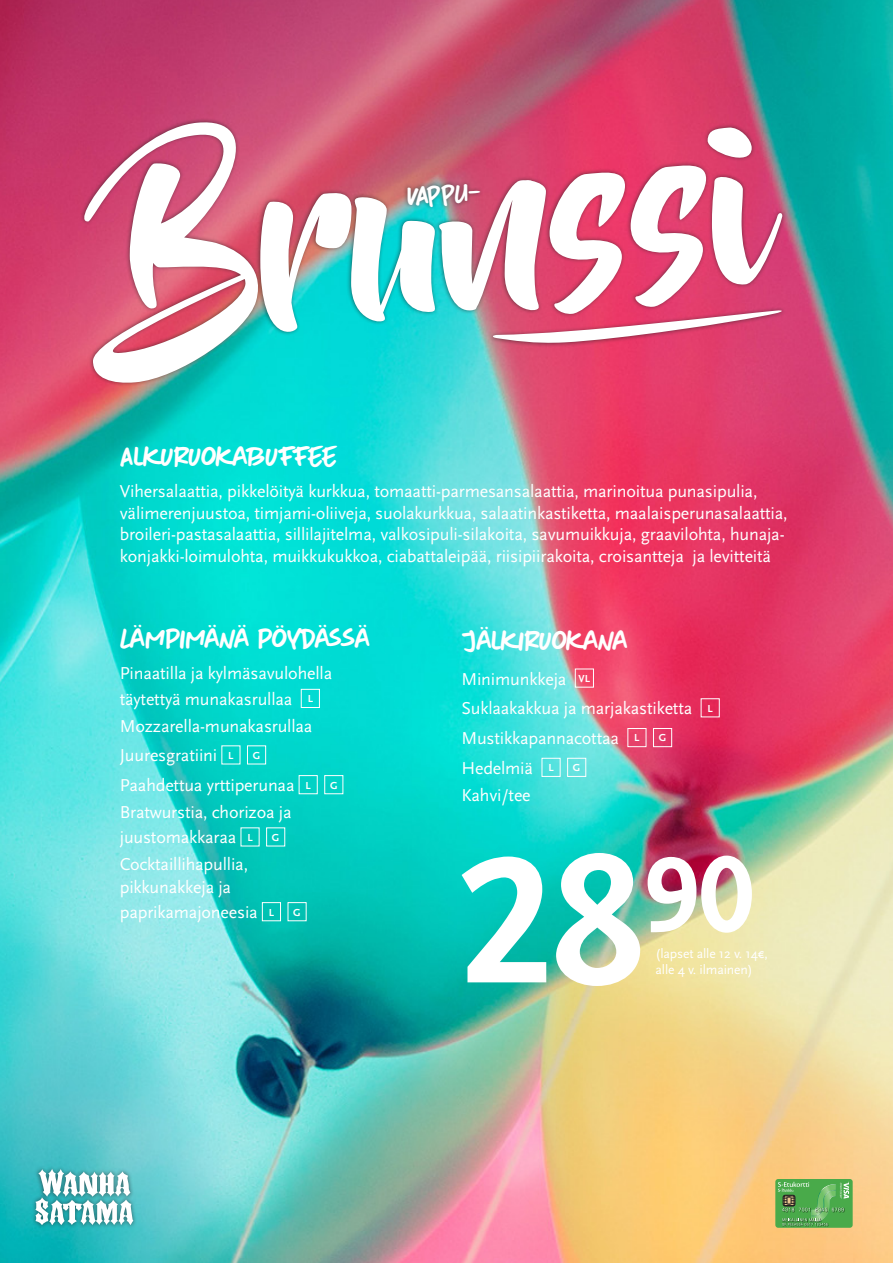
<style>
.page{position:relative;width:893px;height:1263px;background:#fff}
.page>*{position:absolute;margin:0;border:0;box-sizing:border-box;transform-origin:0 0}
.t1{font:226.65px "Beyond The Mountains";color:#fff}
.t2{font:700 189.75px "Scala Sans OT";color:#fff}
.Ruoka-annoksen_nimi{font:30px "DK More Or Less";letter-spacing:-.05em;color:#fff}
.Leipäteksti{font:18px/21.6px "Scala Sans OT";letter-spacing:-.01em;color:#fff}
.Leipäteksti-2{font:13.65px/16.4px "Scala Sans OT";letter-spacing:-.01em;color:#fff}
.t3{font:700 10.65px "Scala Sans OT";color:#fff}
</style>
<div class="page">
<img style="left:0;top:0;width:893px;height:1263px">
<div style="left:301px;top:689px;width:19px;height:19px;border:1px solid #fff"></div>
<div style="left:247px;top:745px;width:19px;height:19px;border:1px solid #fff"></div>
<div style="left:299px;top:775px;width:19px;height:19px;border:1px solid #fff"></div>
<div style="left:324px;top:775px;width:19px;height:19px;border:1px solid #fff"></div>
<div style="left:262px;top:902px;width:19px;height:19px;border:1px solid #fff"></div>
<div style="left:575px;top:669px;width:19px;height:18px;border:1px solid #fff"></div>
<div style="left:701px;top:698px;width:19px;height:19px;border:1px solid #fff"></div>
<div style="left:627px;top:728px;width:19px;height:19px;border:1px solid #fff"></div>
<div style="left:653px;top:728px;width:19px;height:19px;border:1px solid #fff"></div>
<div style="left:542px;top:758px;width:18px;height:19px;border:1px solid #fff"></div>
<div style="left:567px;top:758px;width:19px;height:19px;border:1px solid #fff"></div>
<div style="left:80px;top:118px;width:707px;height:269px;background:#231f20;opacity:.6"></div>
<div style="left:403px;top:180px;width:81px;height:31px;background:#231f20;opacity:.6"></div>
<div style="left:775px;top:1179px;width:78px;height:49px;background:#49aa4a;border-radius:3px"></div>
<img style="left:782px;top:1225px;width:46px;height:1px">
<svg style="left:778px;top:1181px;width:71px;height:44px"></svg>
<div style="left:489px;top:306px;width:297px;height:41px;background:#231f20;opacity:.6"></div>
<svg style="left:489px;top:310px;width:296px;height:34px"></svg>
<div style="left:34px;top:1165px;width:101px;height:36px;background:#231f20;opacity:.6"></div>
<div style="left:31px;top:1193px;width:107px;height:36px;background:#231f20;opacity:.6"></div>
<svg style="left:35px;top:1169px;width:98px;height:56px"></svg>
<p class="t1" style="left:104px;top:131px;width:649px;rotate:-5deg">Brunssi</p>
<p class="Ruoka-annoksen_nimi" style="left:406px;top:179px;width:75px;rotate:-3deg">VAPPU-</p>
<p class="Ruoka-annoksen_nimi" style="left:120px;top:439px;width:219px">ALKURUOKABUFFEE</p>
<p class="Leipäteksti" style="left:120px;top:481px;width:669px">Vihersalaattia, pikkelöityä kurkkua, tomaatti-parmesansalaattia, marinoitua punasipulia, välimerenjuustoa, timjami-oliiveja, suolakurkkua, salaatinkastiketta, maalaisperunasalaattia, broileri-pastasalaattia, sillilajitelma, valkosipuli-silakoita, savumuikkuja, graavilohta, hunaja&shy;konjakki-loimulohta, muikkukukkoa, ciabattaleipää, riisipiirakoita, croisantteja ja levitteitä</p>
<p class="Ruoka-annoksen_nimi" style="left:120px;top:622px;width:252px">LÄMPIMÄNÄ PÖYDÄSSÄ</p>
<p class="Leipäteksti" style="left:120px;top:661px;width:214px;line-height:25.5px">Pinaatilla ja kylmäsavulohella täytettyä munakasrullaa</p>
<p class="t3" style="left:308px;top:693px;width:7px">L</p>
<p class="Leipäteksti" style="left:120px;top:715px;width:194px">Mozzarella-munakasrullaa</p>
<p class="Leipäteksti" style="left:120px;top:745px;width:99px">Juuresgratiini</p>
<p class="t3" style="left:228px;top:749px;width:7px">L</p>
<p class="t3" style="left:253px;top:749px;width:9px">G</p>
<p class="Leipäteksti" style="left:120px;top:775px;width:176px">Paahdettua yrttiperunaa</p>
<p class="t3" style="left:306px;top:779px;width:7px">L</p>
<p class="t3" style="left:330px;top:779px;width:9px">G</p>
<p class="Leipäteksti" style="left:120px;top:800px;width:173px;line-height:25.5px">Bratwurstia, chorizoa ja juustomakkaraa</p>
<p class="t3" style="left:247px;top:831px;width:7px">L</p>
<p class="t3" style="left:272px;top:831px;width:9px">G</p>
<p class="Leipäteksti" style="left:120px;top:853px;width:130px;line-height:22.5px">Cocktaillihapullia, pikkunakkeja ja</p>
<p class="Leipäteksti" style="left:120px;top:902px;width:140px">paprikamajoneesia</p>
<p class="t3" style="left:269px;top:906px;width:7px">L</p>
<p class="t3" style="left:293px;top:906px;width:9px">G</p>
<p class="Ruoka-annoksen_nimi" style="left:461px;top:623px;width:168px">JÄLKIRUOKANA</p>
<p class="Leipäteksti" style="left:461px;top:668px;width:107px">Minimunkkeja</p>
<p class="t3" style="left:579px;top:672px;width:13px">VL</p>
<p class="Leipäteksti" style="left:461px;top:698px;width:232px">Suklaakakkua ja marjakastiketta</p>
<p class="t3" style="left:708px;top:702px;width:7px">L</p>
<p class="Leipäteksti" style="left:461px;top:728px;width:159px">Mustikkapannacottaa</p>
<p class="t3" style="left:634px;top:732px;width:7px">L</p>
<p class="t3" style="left:659px;top:732px;width:9px">G</p>
<p class="Leipäteksti" style="left:461px;top:757px;width:73px">Hedelmiä</p>
<p class="t3" style="left:548px;top:762px;width:7px">L</p>
<p class="t3" style="left:573px;top:762px;width:9px">G</p>
<p class="Leipäteksti" style="left:461px;top:784px;width:71px">Kahvi/tee</p>
<p class="t2" style="left:458px;top:815px;width:297px">28<sup>90</sup></p>
<p class="Leipäteksti-2" style="left:656px;top:945px;width:114px">(lapset alle 12 v. 14€, alle 4 v. ilmainen)</p>
</div>
